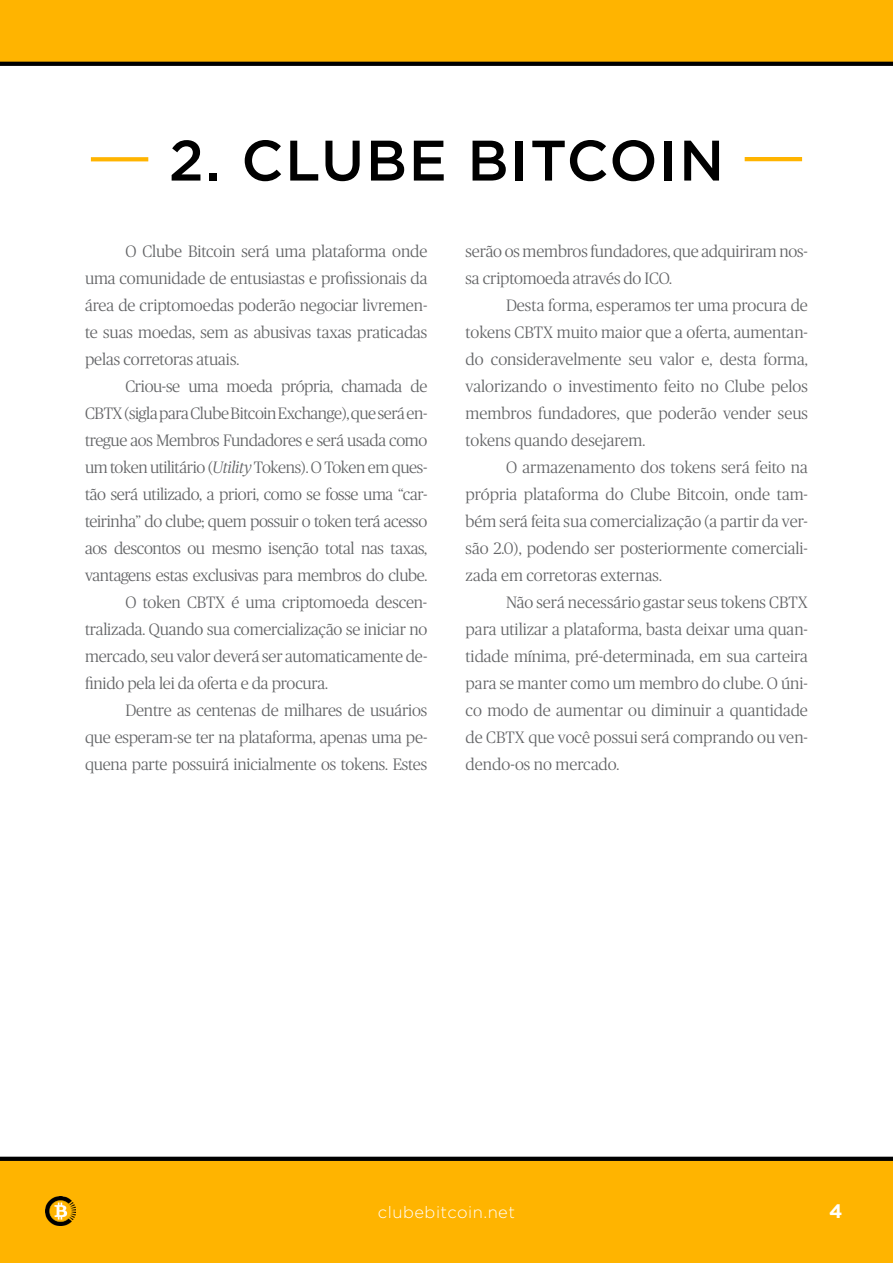
<style>
.page{position:relative;width:893px;height:1263px;background:#fff}
.page>*{position:absolute;margin:0;border:0;box-sizing:border-box;transform-origin:0 0}
.t1{font:500 57px "Gotham";letter-spacing:.03em;color:#000}
.t2{font:700 19.5px "Gotham";color:#fff}
.t3{font:300 16.5px/27px "Publico";letter-spacing:-.01em;color:#636466;text-align:justify}
.t4{font:300 16.5px "Gotham";letter-spacing:.03em;color:#fff}
.s1{font-style:italic}
</style>
<div class="page">
<div style="left:0;top:1159px;width:893px;height:104px;background:#ffb400"></div>
<div style="left:0;top:0;width:893px;height:63px;background:#ffb400"></div>
<svg style="left:0;top:62px;width:893px;height:4px;background:#050505"></svg>
<svg style="left:0;top:1157px;width:893px;height:4px;background:#030200"></svg>
<img style="left:45px;top:1196px;width:30px;height:30px">
<svg style="left:91px;top:157px;width:57px;height:4px"></svg>
<hr style="left:745px;top:157px;width:57px;height:4px;background:#ffb400">
<h1 class="t1" style="left:169px;top:123px;width:374px">2. CLUBE BITCOI</h1>
<h1 class="t1" style="left:679px;top:123px;width:47px">N</h1>
<p class="t3" style="left:85px;top:238px;width:344px;text-indent:40px">O Clube Bitcoin será uma plataforma onde uma comunidade de entusiastas e profissionais da área de criptomoedas poderão negociar livremen&shy;te suas moedas, sem as abusivas taxas praticadas pelas corretoras atuais.</p>
<p class="t3" style="left:125px;top:373px;width:303px">Criou-se uma moeda própria, chamada de</p>
<p class="t3" style="left:85px;top:400px;width:344px">CBTX (sigla para Clube Bitcoin Exchange), que será en-</p>
<p class="t3" style="left:85px;top:427px;width:344px">tregue aos Membros Fundadores e será usada como</p>
<p class="t3" style="left:85px;top:454px;width:344px">um token utilitário (<span class="s1">Utility</span> Tokens). O Token em ques-</p>
<p class="t3" style="left:85px;top:481px;width:344px">tão será utilizado, a priori, como se fosse uma “car-</p>
<p class="t3" style="left:85px;top:508px;width:344px">teirinha” do clube; quem possuir o token terá acesso</p>
<p class="t3" style="left:85px;top:535px;width:344px">aos descontos ou mesmo isenção total nas taxas,</p>
<p class="t3" style="left:85px;top:562px;width:344px">vantagens estas exclusivas para membros do clube.</p>
<p class="t3" style="left:125px;top:589px;width:303px">O token CBTX é uma criptomoeda descen-</p>
<p class="t3" style="left:85px;top:616px;width:344px">tralizada. Quando sua comercialização se iniciar no</p>
<p class="t3" style="left:85px;top:643px;width:344px">mercado, seu valor deverá ser automaticamente de-</p>
<p class="t3" style="left:85px;top:670px;width:244px">finido pela lei da oferta e da procura.</p>
<p class="t3" style="left:125px;top:697px;width:303px">Dentre as centenas de milhares de usuários</p>
<p class="t3" style="left:85px;top:724px;width:344px">que esperam-se ter na plataforma, apenas uma pe-</p>
<p class="t3" style="left:85px;top:751px;width:344px">quena parte possuirá inicialmente os tokens. Estes</p>
<p class="t3" style="left:466px;top:238px;width:344px">serão os membros fundadores, que adquiriram nos&shy;sa criptomoeda através do ICO.</p>
<p class="t3" style="left:466px;top:292px;width:344px;text-indent:40px">Desta forma, esperamos ter uma procura de tokens CBTX muito maior que a oferta, aumentan&shy;do consideravelmente seu valor e, desta forma, valorizando o investimento feito no Clube pelos membros fundadores, que poderão vender seus tokens quando desejarem.</p>
<p class="t3" style="left:466px;top:453px;width:344px;text-indent:40px">O armazenamento dos tokens será feito na própria plataforma do Clube Bitcoin, onde tam&shy;bém será feita sua comercialização (a partir da ver&shy;são 2.0), podendo ser posteriormente comerciali&shy;zada em corretoras externas.</p>
<p class="t3" style="left:466px;top:588px;width:344px;text-indent:40px">Não será necessário gastar seus tokens CBTX para utilizar a plataforma, basta deixar uma quan&shy;tidade mínima, pré-determinada, em sua carteira para se manter como um membro do clube. O úni&shy;co modo de aumentar ou diminuir a quantidade de CBTX que você possui será comprando ou ven&shy;dendo-os no mercado.</p>
<p class="t4" style="left:378px;top:1201px;width:139px">clubebitcoin.net</p>
<p class="t2" style="left:829px;top:1198px;width:15px">4</p>
</div>
